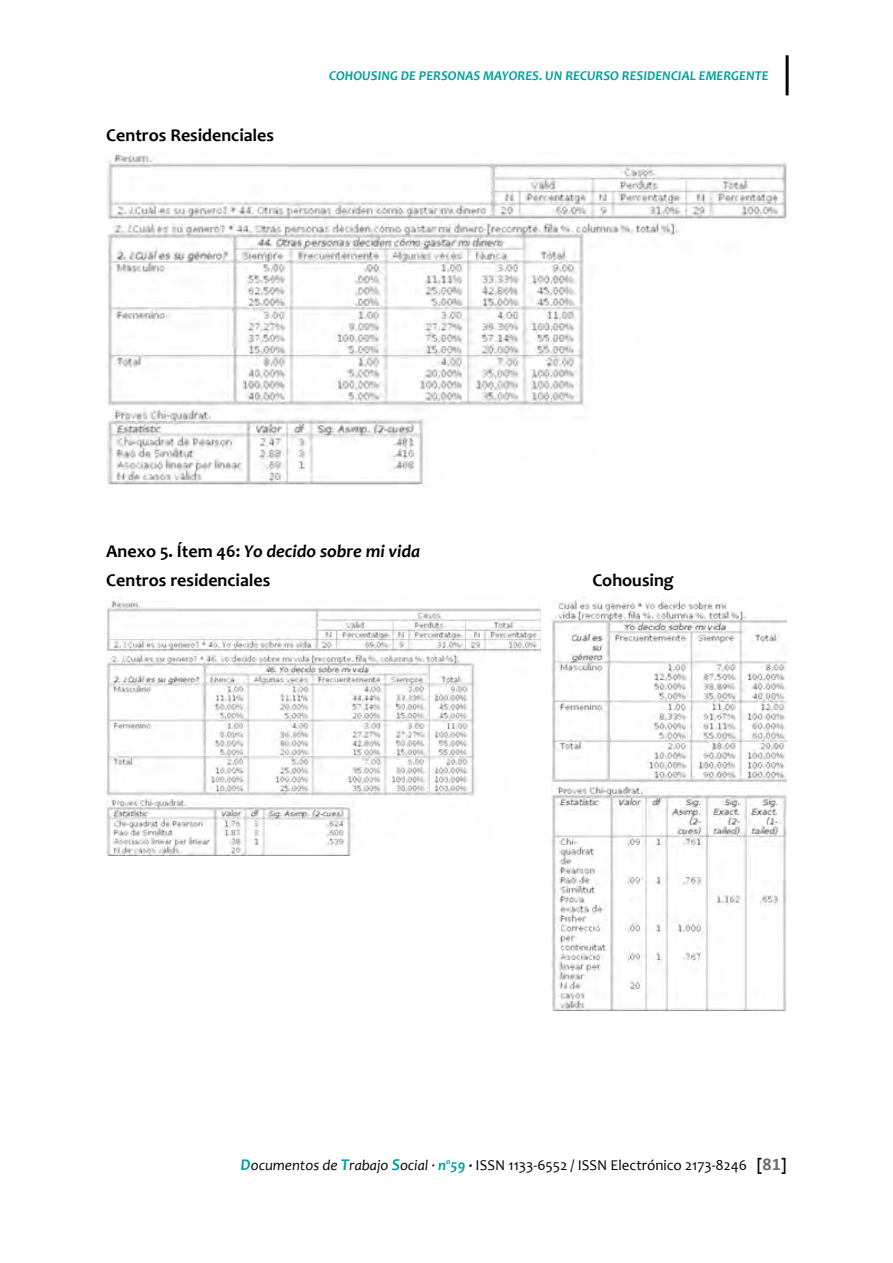
<style>
.page{position:relative;width:893px;height:1263px;background:#fff}
.page>*{position:absolute;margin:0;border:0;box-sizing:border-box;transform-origin:0 0}
.t1{font:700 18px/29.5px "Candara";color:#000}
.t2{font:15px "Candara";color:#000}
.t3{font:italic 700 13.5px "Candara";color:#00a19b}
.s1{font-style:italic}
.s2{font-weight:700;font-style:italic;font-size:16.5px;color:#00a19b}
.s3{font-weight:700;font-style:italic;color:#00a19b}
.s4{font-weight:700;font-style:italic}
.s5{font-weight:700;font-size:16.5px}
.s6{font-family:"Calibri";font-weight:700;font-size:18px;color:#6d6e71}
</style>
<div class="page">
<hr style="left:786px;top:55px;width:3px;height:40px;background:#000">
<img style="left:107px;top:154px;width:680px;height:333px">
<img style="left:107px;top:600px;width:433px;height:255px">
<img style="left:552px;top:600px;width:235px;height:411px">
<p class="t1" style="left:106px;top:120px;width:169px">Centros Residenciales</p>
<p class="t3" style="left:329px;top:67px;width:441px">COHOUSING DE PERSONAS MAYORES. UN RECURSO RESIDENCIAL EMERGENTE</p>
<p class="t1" style="left:106px;top:536px;width:315px">Anexo 5. Ítem 46: <span class="s1">Yo decido sobre mi vida<br></span>Centros residenciales</p>
<p class="t1" style="left:592px;top:565px;width:83px">Cohousing</p>
<p class="t2" style="left:241px;top:1156px;width:548px"><span class="s2">D</span><span class="s1">ocumentos de</span> <span class="s2">T</span><span class="s1">rabajo</span> <span class="s2">S</span><span class="s1">ocial ·</span> <span class="s3">nº59</span> <span class="s4">·</span> ISSN 1133-6552 / ISSN Electrónico 2173-8246 <span class="s5">[</span><span class="s6">81</span><span class="s5">]</span></p>
</div>
